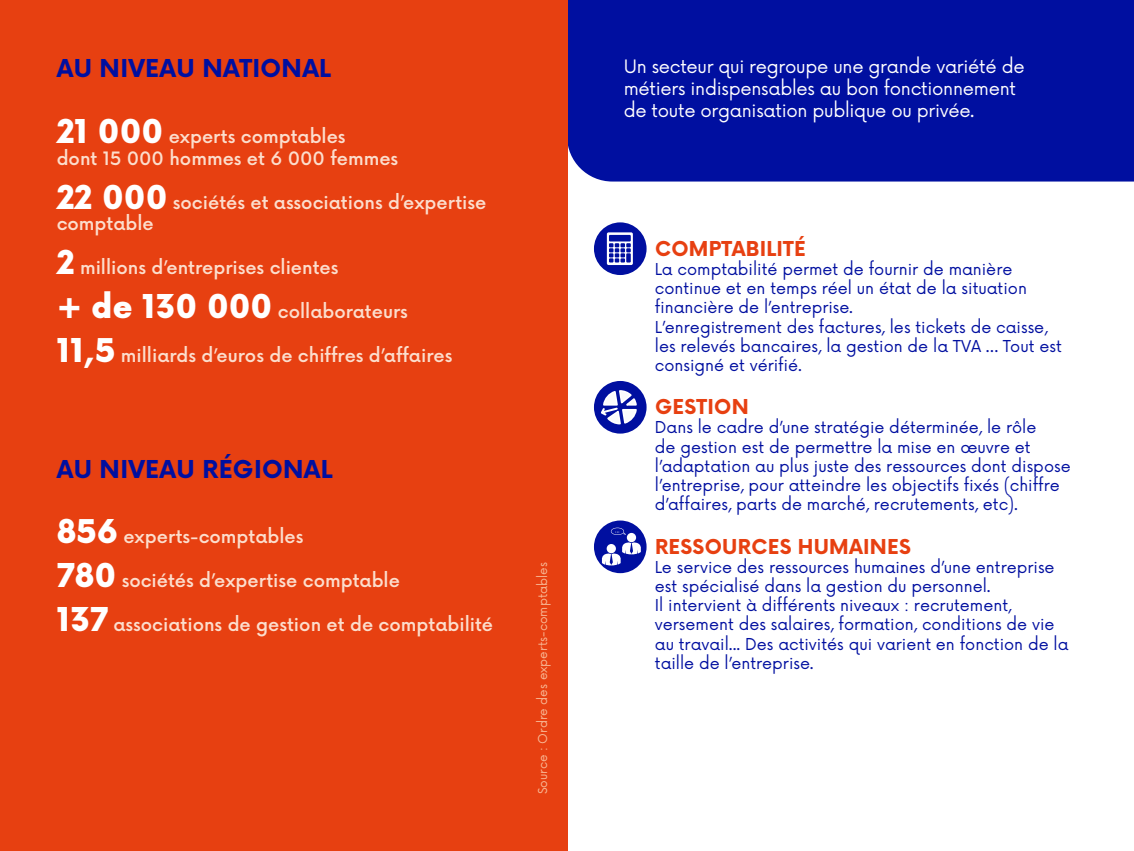
<style>
.page{position:relative;width:1134px;height:851px;background:#fff}
.page>*{position:absolute;margin:0;border:0;box-sizing:border-box;transform-origin:0 0}
.t1{font:700 24px "Now";letter-spacing:.015em;color:#000fa0}
.t2{font:700 20px "Now";letter-spacing:.01em;color:#e74011}
.t3{font:500 18px/21.6px "Now";color:#fcdecd}
.t4{font:18px/21.6px "Now";letter-spacing:-.015em;color:#fff}
.t5{font:16px/19.2px "Now";color:#000fa0}
.t6{font:12px "Now";color:#f8b895}
.s1{font-weight:900;font-size:32px;color:#fff}
</style>
<div class="page">
<div style="left:567px;top:0;width:567px;height:181px;background:#000fa0"></div>
<div style="left:0;top:0;width:567px;height:850px;background:#e74011"></div>
<div style="left:594px;top:381px;width:52px;height:52px;background:#000fa0;border-radius:50%"></div>
<svg style="left:599px;top:389px;width:38px;height:36px"></svg>
<div style="left:594px;top:222px;width:52px;height:53px;background:#000fa0;border-radius:50%"></div>
<svg style="left:607px;top:232px;width:26px;height:33px"></svg>
<div style="left:594px;top:520px;width:52px;height:53px;background:#000fa0;border-radius:50%"></div>
<div style="left:627px;top:533px;width:9px;height:9px;background:#fff;border-radius:50%"></div>
<svg style="left:602px;top:542px;width:39px;height:23px"></svg>
<div style="left:607px;top:544px;width:9px;height:9px;background:#fff;border-radius:50%"></div>
<svg style="left:611px;top:527px;width:15px;height:8px"></svg>
<h1 class="t1" style="left:57px;top:51px;width:276px">AU NIVEAU NATIONAL</h1>
<p class="t3" style="left:57px;top:125px;width:343px"><span class="s1">21 000</span> experts comptables<br>dont 15 000 hommes et 6 000 femmes</p>
<p class="t3" style="left:57px;top:190px;width:431px"><span class="s1">22 000</span> sociétés et associations d’expertise comptable</p>
<p class="t3" style="left:57px;top:256px;width:283px"><span class="s1">2</span> millions d’entreprises clientes</p>
<p class="t3" style="left:57px;top:300px;width:353px"><span class="s1">+ de 130 000</span> collaborateurs</p>
<p class="t3" style="left:57px;top:344px;width:397px"><span class="s1">11,5</span> milliards d’euros de chiffres d’affaires</p>
<h1 class="t1" style="left:57px;top:451px;width:277px">AU NIVEAU RÉGIONAL</h1>
<p class="t3" style="left:57px;top:525px;width:248px"><span class="s1">856</span> experts-comptables</p>
<p class="t3" style="left:57px;top:569px;width:345px"><span class="s1">780</span> sociétés d’expertise comptable</p>
<p class="t3" style="left:57px;top:613px;width:438px"><span class="s1">137</span> associations de gestion et de comptabilité</p>
<p class="t6" style="left:533px;top:794px;width:233px;rotate:-90deg">Source : Ordre des experts-comptables</p>
<p class="t4" style="left:624px;top:55px;width:403px">Un secteur qui regroupe une grande variété de métiers indispensables au bon fonctionnement de toute organisation publique ou privée.</p>
<p class="t2" style="left:655px;top:233px;width:152px">COMPTABILITÉ</p>
<p class="t5" style="left:655px;top:258px;width:408px">La comptabilité permet de fournir de manière continue et en temps réel un état de la situation financière de l’entreprise.<br>L’enregistrement des factures, les tickets de caisse, les relevés bancaires, la gestion de la TVA … Tout est consigné et vérifié.</p>
<p class="t2" style="left:655px;top:392px;width:95px">GESTION</p>
<p class="t5" style="left:655px;top:417px;width:417px">Dans le cadre d’une stratégie déterminée, le rôle<br>de gestion est de permettre la mise en œuvre et l’adaptation au plus juste des ressources dont dispose l’entreprise, pour atteindre les objectifs fixés (chiffre d’affaires, parts de marché, recrutements, etc).</p>
<p class="t2" style="left:655px;top:531px;width:257px">RESSOURCES HUMAINES</p>
<p class="t5" style="left:655px;top:556px;width:415px">Le service des ressources humaines d’une entreprise est spécialisé dans la gestion du personnel.<br>Il intervient à différents niveaux : recrutement, versement des salaires, formation, conditions de vie au travail... Des activités qui varient en fonction de la taille de l’entreprise.</p>
</div>
